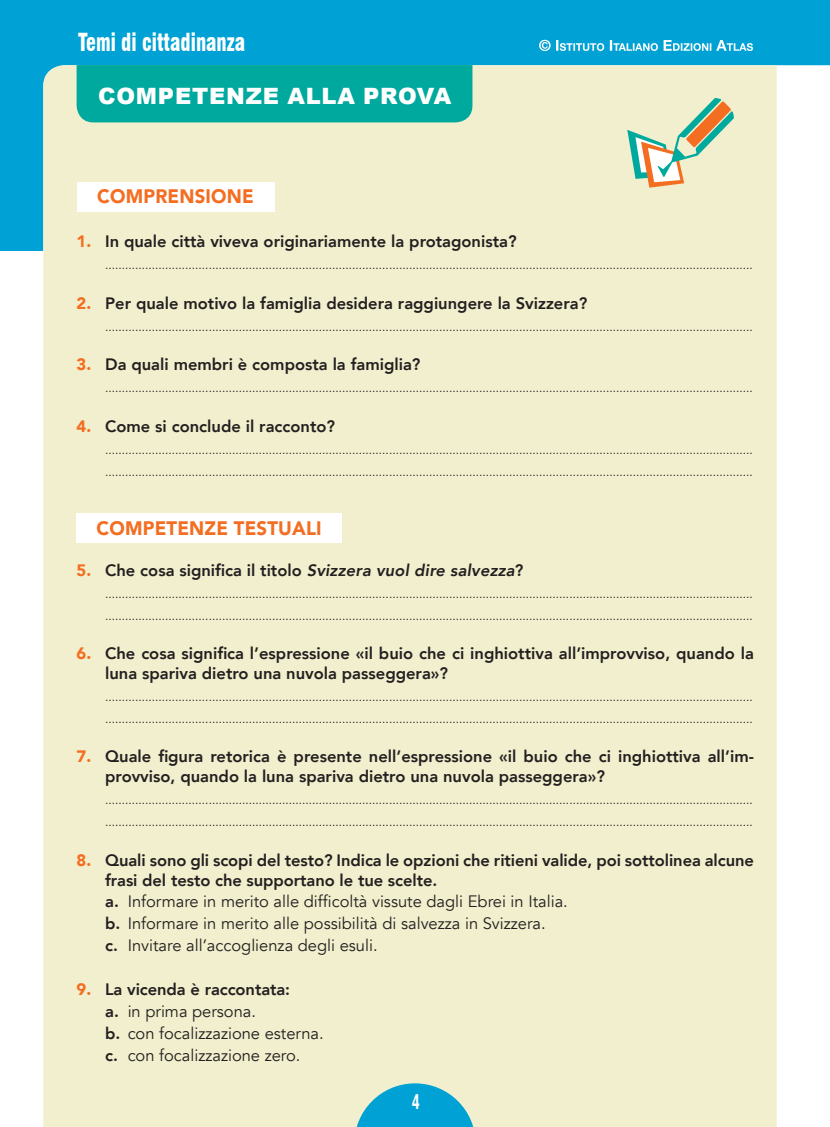
<style>
.page{position:relative;width:830px;height:1127px;background:#fff}
.page>*{position:absolute;margin:0;border:0;box-sizing:border-box;transform-origin:0 0}
.t1{font:900 condensed 24.3px "Swiss 721 BT";color:#fff;scale:.82 1}
.t2{font:900 22.5px "Arial";letter-spacing:.035em;color:#fff}
.t3{font:700 condensed 19.8px "Swiss 721 BT";color:#fff;scale:.82 1}
.t4{font:900 19.5px "Avenir";letter-spacing:.01em;color:#f36e21;scale:.95 1}
.t5{font:800 16.5px/19.8px "Avenir";color:#231f20}
.t6{font:16.5px/21.9px "Avenir";color:#231f20}
.t7{font:12px/21.9px "Avenir";color:#231f20}
.s1{font-weight:900;color:#f36e21}
.s2{font-style:italic}
.s3{font-weight:800}
</style>
<div class="page">
<div style="left:0;top:0;width:829px;height:251px;background:#00a2d5"></div>
<svg style="left:776px;top:65px;width:53px;height:1062px"></svg>
<svg style="left:539px;top:40px;width:213px;height:11px"></svg>
<div style="left:43px;top:65px;width:733px;height:1062px;background:#f1efcd"></div>
<div style="left:77px;top:65px;width:395px;height:57px;background:#00a99d"></div>
<svg style="left:627px;top:98px;width:106px;height:90px;background:#cfd6b5"></svg>
<div style="left:77px;top:182px;width:197px;height:29px;background:#fff"></div>
<div style="left:77px;top:513px;width:264px;height:29px;background:#fff"></div>
<svg style="left:354px;top:1083px;width:121px;height:44px;background:#47b8d2"></svg>
<h1 class="t1" style="left:78px;top:28px;width:205px">Temi di cittadinanza</h1>
<h2 class="t2" style="left:98px;top:79px;width:78px">COMPETEN</h2>
<h2 class="t2" style="left:245px;top:79px;width:190px">ZE ALLA PROVA</h2>
<h3 class="t4" style="left:97px;top:180px;width:166px">COMPRENSIONE</h3>
<h3 class="t5" style="left:77px;top:230px;width:441px"><span class="s1">1.</span> In quale città viveva originariamente la protagonista?</h3>
<p class="t7" style="left:105px;top:254px;width:649px">..................................................................................................................................................................................................</p>
<h3 class="t5" style="left:77px;top:292px;width:512px"><span class="s1">2.</span> Per quale motivo la famiglia desidera raggiungere la Svizzera?</h3>
<p class="t7" style="left:105px;top:316px;width:649px">..................................................................................................................................................................................................</p>
<h3 class="t5" style="left:77px;top:354px;width:345px"><span class="s1">3.</span> Da quali membri è composta la famiglia?</h3>
<p class="t7" style="left:105px;top:377px;width:649px">..................................................................................................................................................................................................</p>
<h3 class="t5" style="left:77px;top:415px;width:260px"><span class="s1">4.</span> Come si conclude il racconto?</h3>
<p class="t7" style="left:105px;top:439px;width:649px">.................................................................................................................................................................................................. ..................................................................................................................................................................................................</p>
<h3 class="t4" style="left:97px;top:511px;width:238px">COMPETENZE TESTUALI</h3>
<h3 class="t5" style="left:77px;top:559px;width:448px"><span class="s1">5.</span> Che cosa significa il titolo <span class="s2">Svizzera vuol dire salvezza</span>?</h3>
<p class="t7" style="left:105px;top:583px;width:649px">.................................................................................................................................................................................................. ..................................................................................................................................................................................................</p>
<h3 class="t5" style="left:105px;top:642px;width:650px;text-indent:-28px"><span class="s1">6.</span> Che cosa significa l’espressione «il buio che ci inghiottiva all’improvviso, quando la luna spariva dietro una nuvola passeggera»?</h3>
<p class="t7" style="left:105px;top:686px;width:649px">.................................................................................................................................................................................................. ..................................................................................................................................................................................................</p>
<h3 class="t5" style="left:105px;top:746px;width:650px;text-indent:-28px"><span class="s1">7.</span> Quale figura retorica è presente nell’espressione «il buio che ci inghiottiva all’im&shy;provviso, quando la luna spariva dietro una nuvola passeggera»?</h3>
<p class="t7" style="left:105px;top:789px;width:649px">.................................................................................................................................................................................................. ..................................................................................................................................................................................................</p>
<h3 class="t5" style="left:105px;top:849px;width:650px;text-indent:-28px"><span class="s1">8.</span> Quali sono gli scopi del testo? Indica le opzioni che ritieni valide, poi sottolinea alcune frasi del testo che supportano le tue scelte.</h3>
<h3 class="t6" style="left:105px;top:891px;width:464px"><span class="s3">a.</span> Informare in merito alle difficoltà vissute dagli Ebrei in Italia. <span class="s3">b.</span> Informare in merito alle possibilità di salvezza in Svizzera.<br><span class="s3">c.</span> Invitare all’accoglienza degli esuli.</h3>
<h3 class="t6" style="left:105px;top:979px;width:220px;text-indent:-28px"><span class="s1">9.</span> <span class="s3">La vicenda è raccontata:<br>a.</span> in prima persona.<br><span class="s3">b.</span> con focalizzazione esterna. <span class="s3">c.</span> con focalizzazione zero.</h3>
<h3 class="t3" style="left:411px;top:1090px;width:11px">4</h3>
</div>
